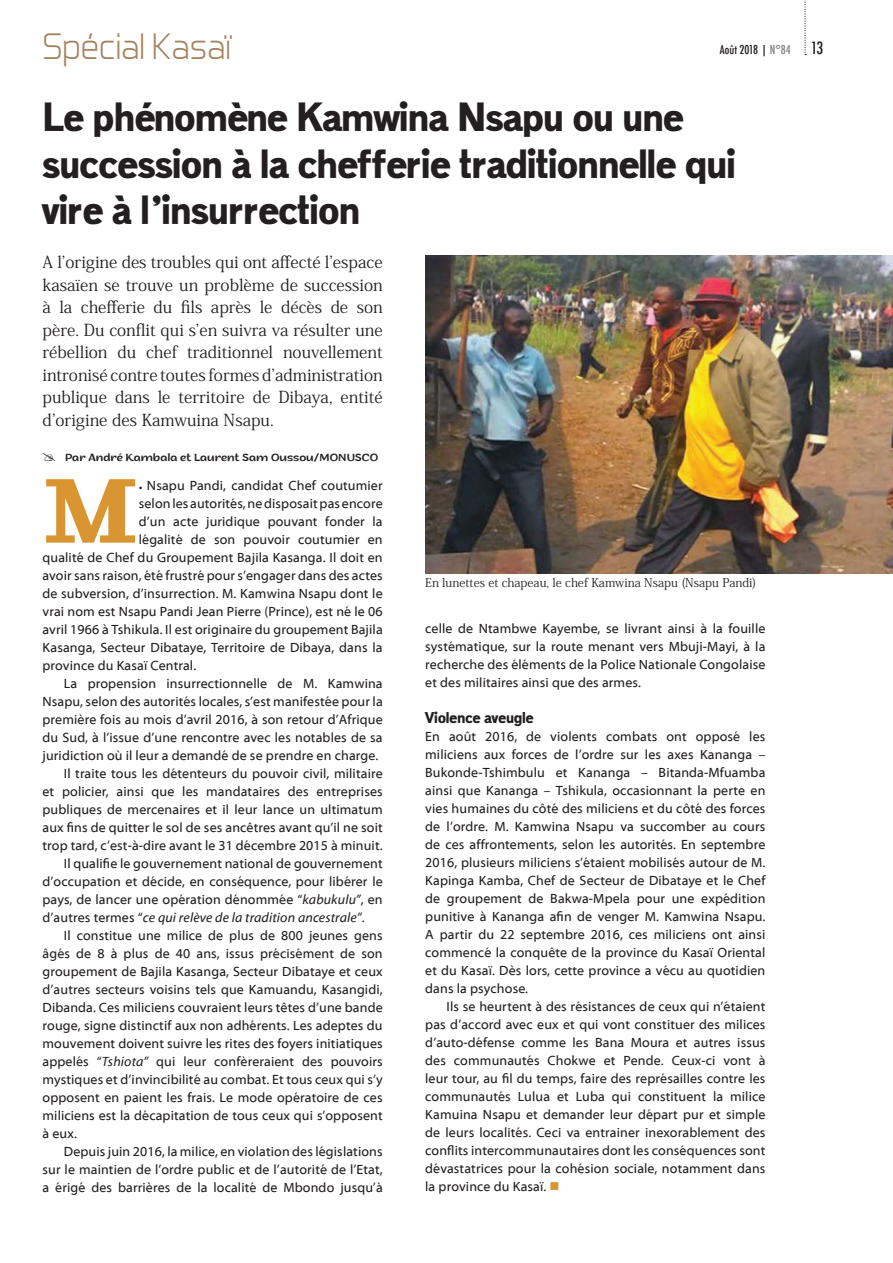
<style>
.page{position:relative;width:893px;height:1263px;background:#fff}
.page>*{position:absolute;margin:0;border:0;box-sizing:border-box;transform-origin:0 0}
.t1{font:700 90.6px "Ghostlight";color:#d99531}
.t2{font:39px/46.8px "Maximum Impact";color:#231f20}
.t3{font:300 37.5px "Aero Matics";color:#a58360}
.t4{font:16.5px/22.5px "Koz Min Pr 6 N";color:#231f20;text-align:justify}
.t5{font:15px "Maximum Impact";letter-spacing:.01em;color:#231f20}
.t6{font:13.5px/18px "Myriad Web Pro";letter-spacing:.01em;color:#231f20;text-align:justify}
.t7{font:italic 13.5px "Myriad Web Pro";letter-spacing:.01em;color:#231f20}
.t8{font:12px "Koz Min Pr 6 N";color:#231f20}
.t9{font:500 condensed 12px "Futura";color:#231f20}
.t10{font:10.5px "Arturo Trial";color:#231f20}
.s1{color:#808285}
.s2{font-size:16.5px}
.s3{font-weight:700}
.s4{font-style:italic}
.s5{font-style:normal}
.s6{color:#d99531}
</style>
<div class="page">
<svg style="left:804px;top:0;width:2px;height:55px"></svg>
<img style="left:425px;top:255px;width:468px;height:318px">
<h3 class="t3" style="left:43px;top:24px;width:190px">Spécial Kasaï</h3>
<p class="t9" style="left:720px;top:42px;width:105px">Août 2018 | <span class="s1">N°84</span> <span class="s2">13</span></p>
<h2 class="t2" style="left:43px;top:94px;width:694px">Le phénomène Kamwina Nsapu ou une succession à la chefferie traditionnelle qui vire à l’insurrection</h2>
<p class="t4" style="left:43px;top:251px;width:342px">A l’origine des troubles qui ont affecté l’espace kasaïen se trouve un problème de succession à la chefferie du fils après le décès de son père. Du conflit qui s’en suivra va résulter une rébellion du chef traditionnel nouvellement intronisé contre toutes formes d’administration publique dans le territoire de Dibaya, entité d’origine des Kamwuina Nsapu.</p>
<p class="t10" style="left:65px;top:450px;width:315px">Par André Kambala et Laurent Sam Oussou/MONUSCO</p>
<h1 class="t1" style="left:43px;top:434px;width:98px">M</h1>
<p class="t6" style="left:139px;top:477px;width:245px"><span class="s3">.</span> Nsapu Pandi, candidat Chef coutumier</p>
<p class="t6" style="left:139px;top:495px;width:245px">selon les autorités, ne disposait pas encore</p>
<p class="t6" style="left:139px;top:513px;width:245px">d’un acte juridique pouvant fonder la</p>
<p class="t6" style="left:139px;top:531px;width:245px">légalité de son pouvoir coutumier en</p>
<p class="t6" style="left:43px;top:549px;width:342px">qualité de Chef du Groupement Bajila Kasanga. Il doit en</p>
<p class="t6" style="left:43px;top:567px;width:342px">avoir sans raison, été frustré pour s’engager dans des actes</p>
<p class="t6" style="left:43px;top:585px;width:342px">de subversion, d’insurrection. M. Kamwina Nsapu dont le</p>
<p class="t6" style="left:43px;top:603px;width:342px">vrai nom est Nsapu Pandi Jean Pierre (Prince), est né le 06</p>
<p class="t6" style="left:43px;top:621px;width:342px">avril 1966 à Tshikula. Il est originaire du groupement Bajila</p>
<p class="t6" style="left:43px;top:639px;width:342px">Kasanga, Secteur Dibataye, Territoire de Dibaya, dans la</p>
<p class="t6" style="left:43px;top:657px;width:155px">province du Kasaï Central.</p>
<p class="t6" style="left:64px;top:675px;width:320px">La propension insurrectionnelle de M. Kamwina</p>
<p class="t6" style="left:43px;top:693px;width:342px">Nsapu, selon des autorités locales, s’est manifestée pour la</p>
<p class="t6" style="left:43px;top:711px;width:342px">première fois au mois d’avril 2016, à son retour d’Afrique</p>
<p class="t6" style="left:43px;top:729px;width:342px">du Sud, à l’issue d’une rencontre avec les notables de sa</p>
<p class="t6" style="left:43px;top:747px;width:337px">juridiction où il leur a demandé de se prendre en charge.</p>
<p class="t6" style="left:64px;top:765px;width:320px">Il traite tous les détenteurs du pouvoir civil, militaire</p>
<p class="t6" style="left:43px;top:783px;width:342px">et policier, ainsi que les mandataires des entreprises</p>
<p class="t6" style="left:43px;top:801px;width:342px">publiques de mercenaires et il leur lance un ultimatum</p>
<p class="t6" style="left:43px;top:819px;width:342px">aux fins de quitter le sol de ses ancêtres avant qu’il ne soit</p>
<p class="t6" style="left:43px;top:837px;width:342px">trop tard, c’est-à-dire avant le 31 décembre 2015 à minuit.</p>
<p class="t6" style="left:64px;top:855px;width:320px">Il qualifie le gouvernement national de gouvernement</p>
<p class="t6" style="left:43px;top:873px;width:342px">d’occupation et décide, en conséquence, pour libérer le</p>
<p class="t6" style="left:43px;top:891px;width:342px">pays, de lancer une opération dénommée “<span class="s4">kabukulu”</span>, en</p>
<p class="t7" style="left:43px;top:910px;width:324px"><span class="s5">d’autres termes “</span>ce qui relève de la tradition ancestrale”<span class="s5">.</span></p>
<p class="t6" style="left:64px;top:927px;width:320px">Il constitue une milice de plus de 800 jeunes gens</p>
<p class="t6" style="left:43px;top:945px;width:342px">âgés de 8 à plus de 40 ans, issus précisément de son</p>
<p class="t6" style="left:43px;top:963px;width:342px">groupement de Bajila Kasanga, Secteur Dibataye et ceux</p>
<p class="t6" style="left:43px;top:981px;width:342px">d’autres secteurs voisins tels que Kamuandu, Kasangidi,</p>
<p class="t6" style="left:43px;top:999px;width:342px">Dibanda. Ces miliciens couvraient leurs têtes d’une bande</p>
<p class="t6" style="left:43px;top:1017px;width:342px">rouge, signe distinctif aux non adhérents. Les adeptes du</p>
<p class="t6" style="left:43px;top:1035px;width:342px">mouvement doivent suivre les rites des foyers initiatiques</p>
<p class="t6" style="left:43px;top:1053px;width:342px">appelés “<span class="s4">Tshiota”</span> qui leur confèreraient des pouvoirs</p>
<p class="t6" style="left:43px;top:1071px;width:342px">mystiques et d’invincibilité au combat. Et tous ceux qui s’y</p>
<p class="t6" style="left:43px;top:1089px;width:342px">opposent en paient les frais. Le mode opératoire de ces</p>
<p class="t6" style="left:43px;top:1107px;width:342px">miliciens est la décapitation de tous ceux qui s’opposent</p>
<p class="t6" style="left:43px;top:1125px;width:36px">à eux.</p>
<p class="t6" style="left:64px;top:1143px;width:320px">Depuis juin 2016, la milice, en violation des législations</p>
<p class="t6" style="left:43px;top:1161px;width:342px">sur le maintien de l’ordre public et de l’autorité de l’Etat,</p>
<p class="t6" style="left:43px;top:1179px;width:342px">a érigé des barrières de la localité de Mbondo jusqu’à</p>
<p class="t8" style="left:425px;top:576px;width:333px">En lunettes et chapeau, le chef Kamwina Nsapu (Nsapu Pandi)</p>
<p class="t6" style="left:425px;top:620px;width:342px">celle de Ntambwe Kayembe, se livrant ainsi à la fouille systématique, sur la route menant vers Mbuji-Mayi, à la recherche des éléments de la Police Nationale Congolaise et des militaires ainsi que des armes.</p>
<p class="t5" style="left:425px;top:709px;width:110px">Violence aveugle</p>
<p class="t6" style="left:425px;top:728px;width:342px">En août 2016, de violents combats ont opposé les miliciens aux forces de l’ordre sur les axes Kananga – Bukonde-Tshimbulu et Kananga – Bitanda-Mfuamba ainsi que Kananga – Tshikula, occasionnant la perte en vies humaines du côté des miliciens et du côté des forces de l’ordre. M. Kamwina Nsapu va succomber au cours de ces affrontements, selon les autorités. En septembre 2016, plusieurs miliciens s’étaient mobilisés autour de M.<br>Kapinga Kamba, Chef de Secteur de Dibataye et le Chef de groupement de Bakwa-Mpela pour une expédition punitive à Kananga afin de venger M. Kamwina Nsapu.<br>A partir du 22 septembre 2016, ces miliciens ont ainsi commencé la conquête de la province du Kasaï Oriental et du Kasaï. Dès lors, cette province a vécu au quotidien dans la psychose.</p>
<p class="t6" style="left:425px;top:998px;width:342px;text-indent:21px">Ils se heurtent à des résistances de ceux qui n’étaient pas d’accord avec eux et qui vont constituer des milices d’auto-défense comme les Bana Moura et autres issus des communautés Chokwe et Pende. Ceux-ci vont à leur tour, au fil du temps, faire des représailles contre les communautés Lulua et Luba qui constituent la milice Kamuina Nsapu et demander leur départ pur et simple de leurs localités. Ceci va entrainer inexorablement des conflits intercommunautaires dont les conséquences sont dévastatrices pour la cohésion sociale, notamment dans la province du Kasaï. <span class="s6">■</span></p>
</div>
